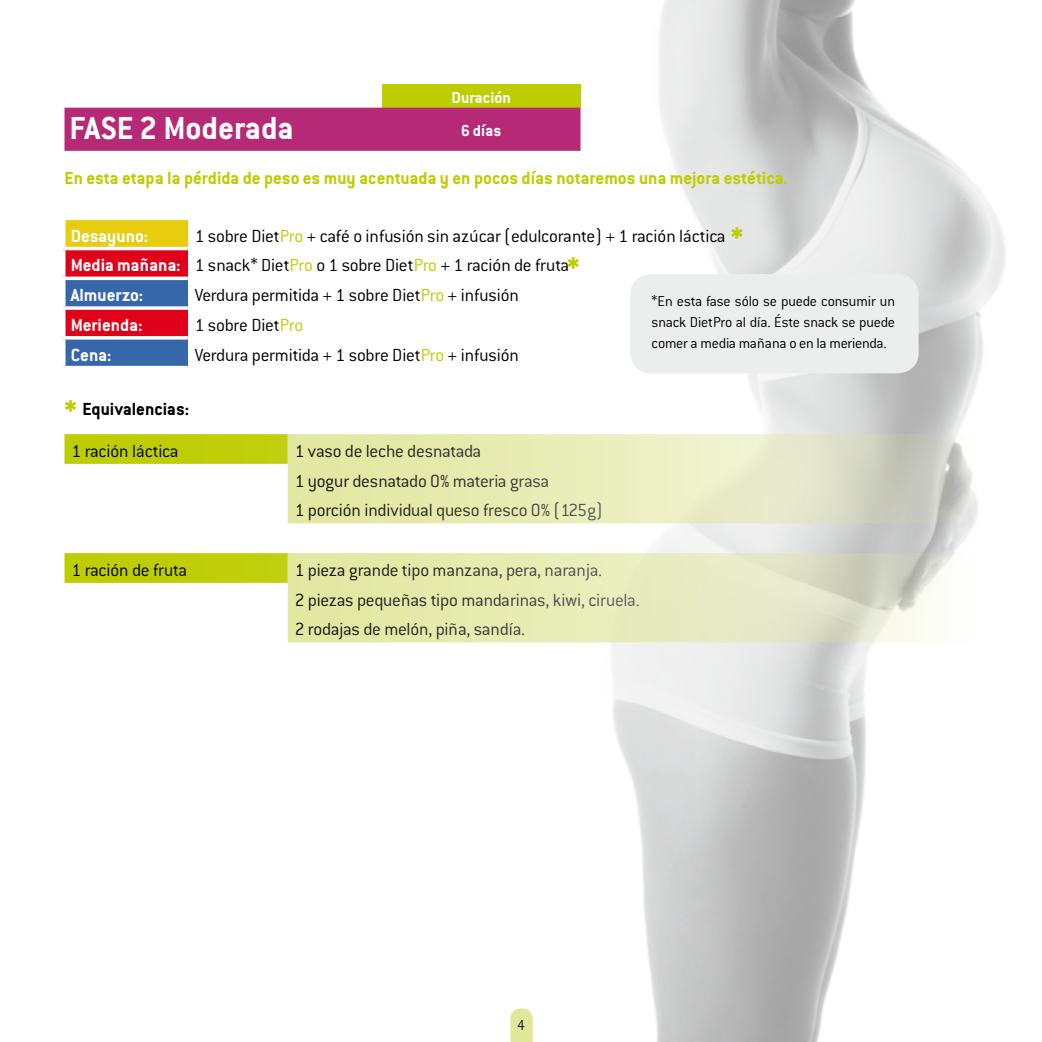
<style>
.page{position:relative;width:1042px;height:1042px;background:#fff}
.page>*{position:absolute;margin:0;border:0;box-sizing:border-box;transform-origin:0 0}
.t1{font:700 35px "Conduit ITC";color:#fff}
.t2{font:700 31.5px "Conduit ITC";color:#bdcd00}
.t3{font:300 19.25px/29.8px "Conduit ITC";letter-spacing:-.015em;color:#000}
.t4{font:700 19.25px "Conduit ITC";color:#bdcd00}
.t5{font:700 19.25px/41.6px "Conduit ITC";color:#000;text-align:center}
.t6{font:700 19.25px "Conduit ITC";color:#fff}
.t7{font:700 17.5px "Conduit ITC";color:#fff}
.t8{font:300 15.75px/21px "Conduit ITC";letter-spacing:-.015em;color:#000;text-align:justify}
.t9{font:300 15.75px "Rotis Sans Serif";color:#000}
.s1{color:#bdcd00}
.s2{font-weight:700;color:#fff}
.s3{font-size:31.5px;color:#bdcd00}
.s4{font-weight:300}
</style>
<div class="page">
<svg style="left:510px;top:1008px;width:23px;height:34px"></svg>
<img style="left:548px;top:0;width:457px;height:1042px">
<svg style="left:64px;top:434px;width:224px;height:149px"></svg>
<svg style="left:288px;top:434px;width:689px;height:208px;background:#e5e8c3"></svg>
<div style="left:64px;top:218px;width:124px;height:30px;background:#e8cc10"></div>
<div style="left:64px;top:249px;width:124px;height:29px;background:#e1001a"></div>
<div style="left:64px;top:278px;width:124px;height:30px;background:#3767ab"></div>
<div style="left:64px;top:308px;width:124px;height:30px;background:#e1001a"></div>
<div style="left:64px;top:338px;width:124px;height:30px;background:#3767ab"></div>
<hr style="left:62px;top:217px;width:126px;height:3px;background:#fff">
<svg style="left:63px;top:220px;width:3px;height:27px"></svg>
<hr style="left:62px;top:247px;width:126px;height:3px;background:#fff">
<svg style="left:63px;top:250px;width:3px;height:27px"></svg>
<hr style="left:62px;top:277px;width:126px;height:3px;background:#fff">
<svg style="left:63px;top:280px;width:3px;height:26px"></svg>
<svg style="left:63px;top:306px;width:125px;height:4px"></svg>
<svg style="left:64px;top:310px;width:2px;height:26px"></svg>
<svg style="left:63px;top:336px;width:125px;height:4px"></svg>
<svg style="left:63px;top:340px;width:3px;height:26px"></svg>
<hr style="left:62px;top:366px;width:126px;height:3px;background:#fff">
<div style="left:382px;top:84px;width:198px;height:24px;background:#bdcd00"></div>
<div style="left:64px;top:108px;width:516px;height:43px;background:#b62977"></div>
<div style="left:630px;top:274px;width:288px;height:99px;background:#eceded;border-radius:21px"></div>
<p class="t7" style="left:451px;top:87px;width:61px">Duración</p>
<h1 class="t1" style="left:69px;top:108px;width:226px">FASE 2 Moderada</h1>
<p class="t7" style="left:461px;top:120px;width:42px">6 días</p>
<p class="t4" style="left:64px;top:167px;width:725px">En esta etapa la pérdida de peso es muy acentuada y en pocos días notaremos una mejora estética.</p>
<h2 class="t2" style="left:731px;top:221px;width:14px">*</h2>
<p class="t3" style="left:71px;top:221px;width:656px;text-indent:124px">1 sobre Diet<span class="s1">Pro</span> + café o infusión sin azúcar (edulcorante) + 1 ración láctica<br><span class="s2">Media mañana:</span> 1 snack* Diet<span class="s1">Pro</span> o 1 sobre Diet<span class="s1">Pro</span> + 1 ración de fruta<br><span class="s2">Almuerzo:</span></p>
<p class="t6" style="left:71px;top:224px;width:79px">Desayuno:</p>
<h2 class="t2" style="left:567px;top:250px;width:14px">*</h2>
<p class="t3" style="left:195px;top:280px;width:326px">Verdura permitida + 1 sobre Diet<span class="s1">Pro</span> + infusión</p>
<p class="t8" style="left:651px;top:291px;width:245px">*En esta fase sólo se puede consumir un snack DietPro al día. Éste snack se puede comer a media mañana o en la merienda.</p>
<p class="t6" style="left:71px;top:313px;width:73px">Merienda:</p>
<p class="t3" style="left:195px;top:310px;width:110px">1 sobre Diet<span class="s1">Pro</span></p>
<p class="t6" style="left:71px;top:343px;width:42px">Cena:</p>
<p class="t3" style="left:195px;top:340px;width:326px">Verdura permitida + 1 sobre Diet<span class="s1">Pro</span> + infusión</p>
<p class="t5" style="left:64px;top:388px;width:126px"><span class="s3">*</span> Equivalencias:<br><span class="s4">1 ración láctica</span></p>
<p class="t3" style="left:295px;top:436px;width:309px">1 vaso de leche desnatada<br>1 yogur desnatado 0% materia grasa<br>1 porción individual queso fresco 0% (125g)</p>
<p class="t3" style="left:71px;top:555px;width:117px">1 ración de fruta</p>
<p class="t3" style="left:295px;top:555px;width:346px">1 pieza grande tipo manzana, pera, naranja.<br>2 piezas pequeñas tipo mandarinas, kiwi, ciruela.<br>2 rodajas de melón, piña, sandía.</p>
<p class="t9" style="left:517px;top:1015px;width:9px">4</p>
</div>
